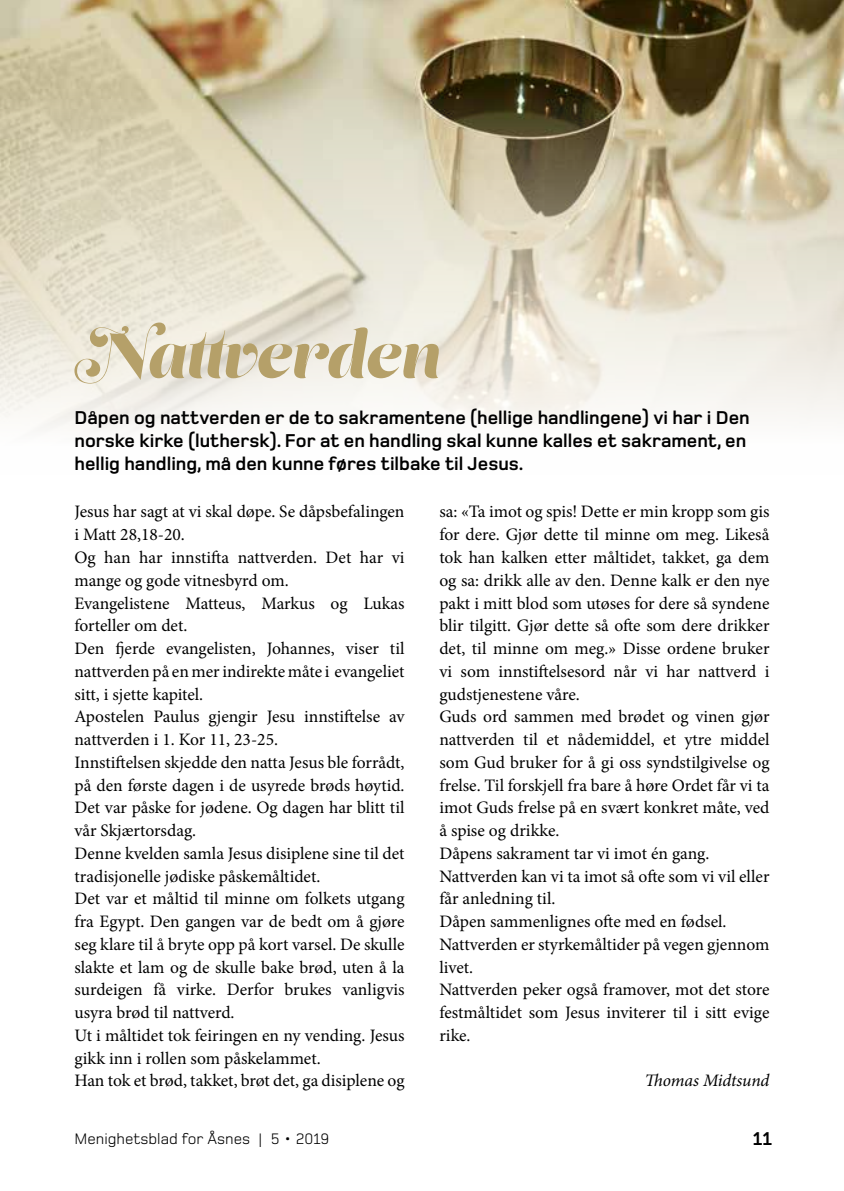
<style>
.page{position:relative;width:844px;height:1191px;background:#fff}
.page>*{position:absolute;margin:0;border:0;box-sizing:border-box;transform-origin:0 0}
.t1{font:63.88px "Lust Script";color:#b5a069}
.t2{font:700 19.25px/23.1px "Foundry Monoline";color:#000}
.t3{font:17.5px/22.8px "Minion Pro";color:#000}
.t4{font:italic 17.5px "Minion Pro";letter-spacing:-.01em;color:#000}
.t5{font:15.75px "Foundry Monoline";color:#000}
</style>
<div class="page">
<img style="left:0;top:0;width:843px;height:432px">
<h1 class="t1" style="left:74px;top:313px;width:366px">Nattverden</h1>
<p class="t2" style="left:74px;top:406px;width:676px">Dåpen og nattverden er de to sakramentene (hellige handlingene) vi har i Den norske kirke (luthersk). For at en handling skal kunne kalles et sakrament, en hellig handling, må den kunne føres tilbake til Jesus.</p>
<p class="t3" style="left:74px;top:500px;width:331px">Jesus har sagt at vi skal døpe. Se dåpsbefalingen i Matt 28,18-20.<br>Og han har innstifta nattverden. Det har vi mange og gode vitnesbyrd om.<br>Evangelistene Matteus, Markus og Lukas forteller om det.<br>Den fjerde evangelisten, Johannes, viser til nattverden på en mer indirekte måte i evangeliet sitt, i sjette kapitel.<br>Apostelen Paulus gjengir Jesu innstiftelse av nattverden i 1. Kor 11, 23-25.<br>Innstiftelsen skjedde den natta Jesus ble forrådt, på den første dagen i de usyrede brøds høytid.<br>Det var påske for jødene. Og dagen har blitt til vår Skjærtorsdag.<br>Denne kvelden samla Jesus disiplene sine til det tradisjonelle jødiske påskemåltidet.<br>Det var et måltid til minne om folkets utgang fra Egypt. Den gangen var de bedt om å gjøre seg klare til å bryte opp på kort varsel. De skulle slakte et lam og de skulle bake brød, uten å la surdeigen få virke. Derfor brukes vanligvis usyra brød til nattverd.<br>Ut i måltidet tok feiringen en ny vending. Jesus gikk inn i rollen som påskelammet.<br>Han tok et brød, takket, brøt det, ga disiplene og</p>
<p class="t3" style="left:439px;top:500px;width:331px">sa: «Ta imot og spis! Dette er min kropp som gis for dere. Gjør dette til minne om meg. Likeså tok han kalken etter måltidet, takket, ga dem og sa: drikk alle av den. Denne kalk er den nye pakt i mitt blod som utøses for dere så syndene blir tilgitt. Gjør dette så ofte som dere drikker det, til minne om meg.» Disse ordene bruker vi som innstiftelsesord når vi har nattverd i gudstjenestene våre.<br>Guds ord sammen med brødet og vinen gjør nattverden til et nådemiddel, et ytre middel som Gud bruker for å gi oss syndstilgivelse og frelse. Til forskjell fra bare å høre Ordet får vi ta imot Guds frelse på en svært konkret måte, ved å spise og drikke.<br>Dåpens sakrament tar vi imot én gang.<br>Nattverden kan vi ta imot så ofte som vi vil eller får anledning til.<br>Dåpen sammenlignes ofte med en fødsel.<br>Nattverden er styrkemåltider på vegen gjennom livet.<br>Nattverden peker også framover, mot det store festmåltidet som Jesus inviterer til i sitt evige rike.</p>
<p class="t4" style="left:644px;top:1070px;width:126px">Thomas Midtsund</p>
<p class="t5" style="left:74px;top:1130px;width:256px">Menighetsblad for Åsnes | 5 • 2019</p>
<p class="t2" style="left:752px;top:1127px;width:21px">11</p>
</div>
